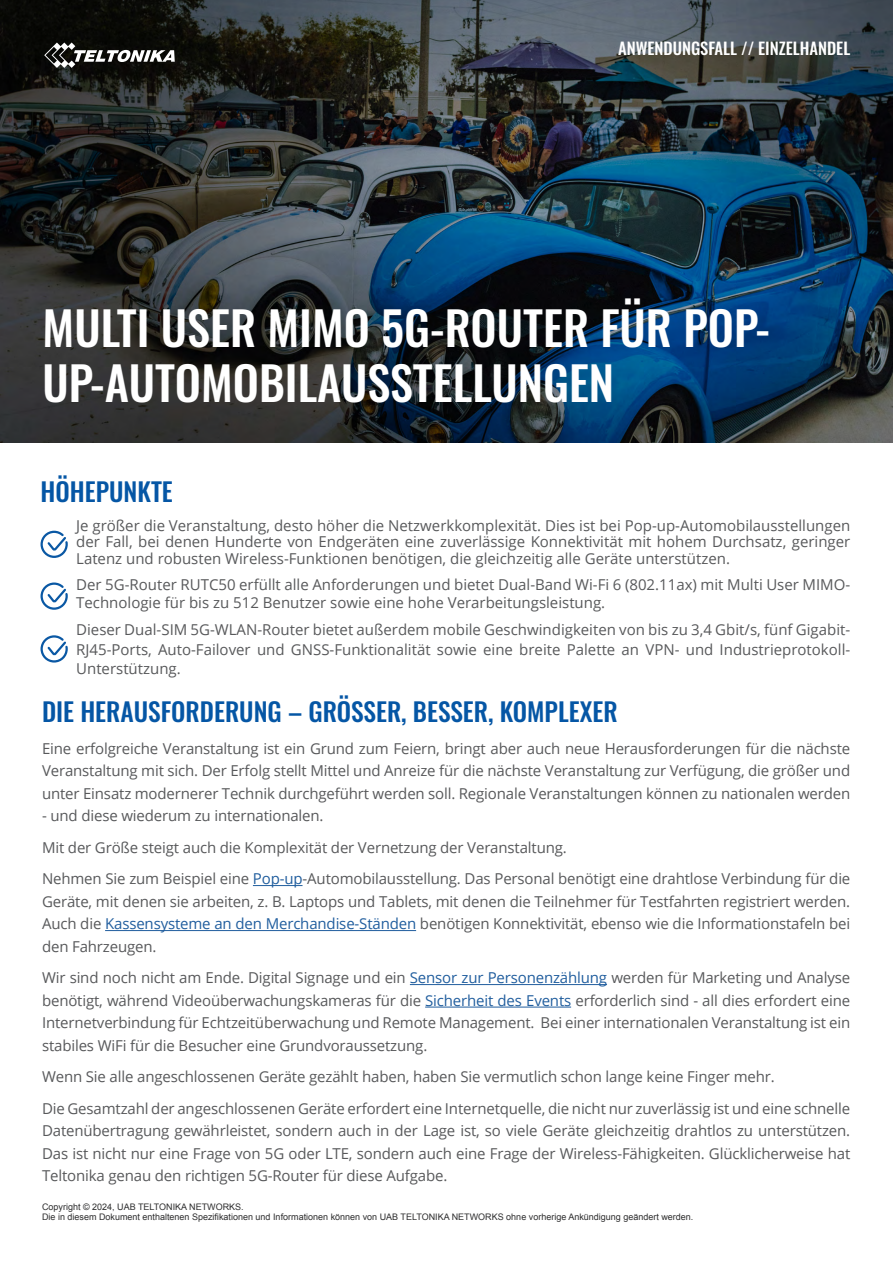
<style>
.page{position:relative;width:893px;height:1263px;background:#fff}
.page>*{position:absolute;margin:0;border:0;box-sizing:border-box;transform-origin:0 0}
.t1{font:500 46.5px/55.5px "Oswald";color:#fff}
.t2{font:500 25.5px "Oswald";color:#0556a5}
.t3{font:500 16.5px "Oswald";color:#fff}
.t4{font:15px/22.5px "Open Sans";letter-spacing:-.01em;color:#58595b;text-align:justify}
.t5{font:9px/10.1px "Arial";color:#2e2e2f}
.s1{color:#215e9e}
</style>
<div class="page">
<img style="left:0;top:0;width:893px;height:442px">
<svg style="left:44px;top:43px;width:131px;height:25px"></svg>
<svg style="left:40px;top:530px;width:28px;height:28px"></svg>
<svg style="left:40px;top:582px;width:28px;height:28px"></svg>
<svg style="left:40px;top:635px;width:28px;height:28px"></svg>
<hr style="left:253px;top:885px;width:50px;height:1px;background:#215e9e">
<hr style="left:105px;top:930px;width:311px;height:1px;background:#215e9e">
<hr style="left:410px;top:984px;width:197px;height:1px;background:#215e9e">
<hr style="left:425px;top:1007px;width:146px;height:1px;background:#215e9e">
<p class="t3" style="left:618px;top:40px;width:234px">ANWENDUNGSFALL // EINZELHANDEL</p>
<h1 class="t1" style="left:43px;top:303px;width:729px">MULTI USER MIMO 5G-ROUTER FÜR POP-<br>UP-AUTOMOBILAUSSTELLUNGEN</h1>
<h2 class="t2" style="left:41px;top:478px;width:134px">HÖHEPUNKTE</h2>
<p class="t4" style="left:76px;top:516px;width:776px;line-height:16.5px">Je größer die Veranstaltung, desto höher die Netzwerkkomplexität. Dies ist bei Pop-up-Automobilausstellungen der Fall, bei denen Hunderte von Endgeräten eine zuverlässige Konnektivität mit hohem Durchsatz, geringer Latenz und robusten Wireless-Funktionen benötigen, die gleichzeitig alle Geräte unterstützen.</p>
<p class="t4" style="left:76px;top:575px;width:776px;line-height:18px">Der 5G-Router RUTC50 erfüllt alle Anforderungen und bietet Dual-Band Wi-Fi 6 (802.11ax) mit Multi User MIMO-<br>Technologie für bis zu 512 Benutzer sowie eine hohe Verarbeitungsleistung.</p>
<p class="t4" style="left:76px;top:619px;width:776px;line-height:19.5px">Dieser Dual-SIM 5G-WLAN-Router bietet außerdem mobile Geschwindigkeiten von bis zu 3,4 Gbit/s, fünf Gigabit-RJ45-Ports, Auto-Failover und GNSS-Funktionalität sowie eine breite Palette an VPN- und Industrieprotokoll-Unterstützung.</p>
<h2 class="t2" style="left:42px;top:698px;width:577px">DIE HERAUSFORDERUNG – GRÖSSER, BESSER, KOMPLEXER</h2>
<p class="t4" style="left:42px;top:737px;width:810px">Eine erfolgreiche Veranstaltung ist ein Grund zum Feiern, bringt aber auch neue Herausforderungen für die nächste Veranstaltung mit sich. Der Erfolg stellt Mittel und Anreize für die nächste Veranstaltung zur Verfügung, die größer und unter Einsatz modernerer Technik durchgeführt werden soll. Regionale Veranstaltungen können zu nationalen werden</p>
<p class="t4" style="left:42px;top:800px;width:810px;line-height:31.5px;text-align:left">- und diese wiederum zu internationalen.<br>Mit der Größe steigt auch die Komplexität der Vernetzung der Veranstaltung.<br>Nehmen Sie zum Beispiel eine <span class="s1">Pop-up</span>-Automobilausstellung. Das Personal benötigt eine drahtlose Verbindung für die</p>
<p class="t4" style="left:42px;top:890px;width:810px">Geräte, mit denen sie arbeiten, z. B. Laptops und Tablets, mit denen die Teilnehmer für Testfahrten registriert werden.<br>Auch die <span class="s1">Kassensysteme an den Merchandise-Ständen</span> benötigen Konnektivität, ebenso wie die Informationstafeln bei den Fahrzeugen.</p>
<p class="t4" style="left:42px;top:966px;width:810px">Wir sind noch nicht am Ende. Digital Signage und ein <span class="s1">Sensor zur Personenzählung</span> werden für Marketing und Analyse benötigt, während Videoüberwachungskameras für die <span class="s1">Sicherheit des Events</span> erforderlich sind - all dies erfordert eine Internetverbindung für Echtzeitüberwachung und Remote Management. Bei einer internationalen Veranstaltung ist ein stabiles WiFi für die Besucher eine Grundvoraussetzung.</p>
<p class="t4" style="left:42px;top:1061px;width:810px;line-height:31.5px">Wenn Sie alle angeschlossenen Geräte gezählt haben, haben Sie vermutlich schon lange keine Finger mehr.<br>Die Gesamtzahl der angeschlossenen Geräte erfordert eine Internetquelle, die nicht nur zuverlässig ist und eine schnelle</p>
<p class="t4" style="left:42px;top:1119px;width:810px">Datenübertragung gewährleistet, sondern auch in der Lage ist, so viele Geräte gleichzeitig drahtlos zu unterstützen.<br>Das ist nicht nur eine Frage von 5G oder LTE, sondern auch eine Frage der Wireless-Fähigkeiten. Glücklicherweise hat Teltonika genau den richtigen 5G-Router für diese Aufgabe.</p>
<p class="t5" style="left:42px;top:1202px;width:653px">Copyright © 2024, UAB TELTONIKA NETWORKS.<br>Die in diesem Dokument enthaltenen Spezifikationen und Informationen können von UAB TELTONIKA NETWORKS ohne vorherige Ankündigung geändert werden.</p>
</div>
